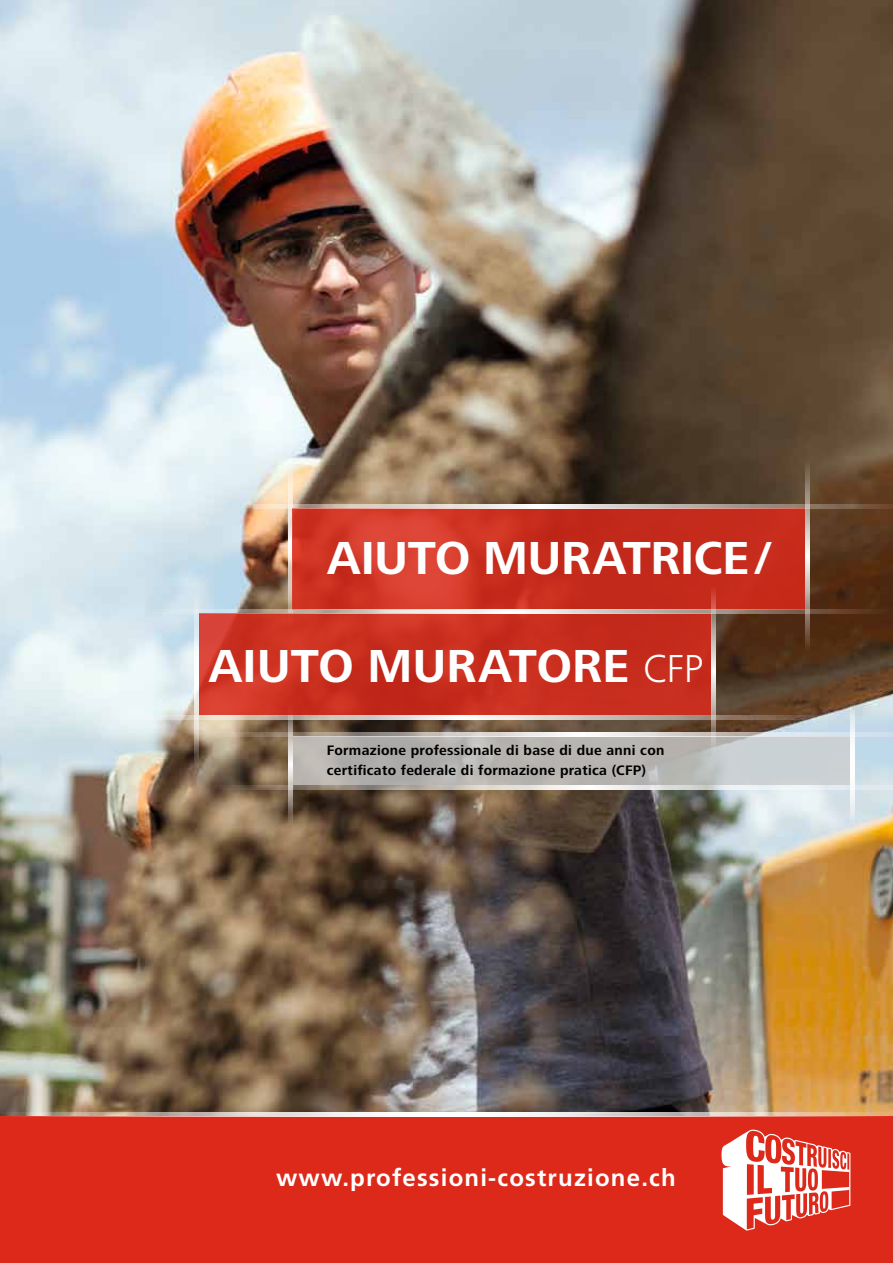
<style>
.page{position:relative;width:893px;height:1263px;background:#fff}
.page>*{position:absolute;margin:0;border:0;box-sizing:border-box;transform-origin:0 0}
.t1{font:700 48px "Frutiger Next LT";letter-spacing:-.005em;color:#fff}
.t2{font:700 24px "Frutiger LT Std";letter-spacing:.05em;color:#fff}
.t3{font:700 14.25px/20.2px "Frutiger Next LT";letter-spacing:.02em;color:#000}
.s1{font-weight:300;font-size:40.5px}
</style>
<div class="page">
<img style="left:0;top:0;width:893px;height:1112px">
<svg style="left:288px;top:451px;width:5px;height:159px"></svg>
<svg style="left:288px;top:719px;width:5px;height:106px"></svg>
<svg style="left:195px;top:590px;width:4px;height:179px"></svg>
<svg style="left:199px;top:614px;width:512px;height:101px;fill:#c92e1e"></svg>
<svg style="left:293px;top:508px;width:512px;height:102px;fill:#c72c1c"></svg>
<svg style="left:293px;top:736px;width:557px;height:49px;fill:#b8b5b2"></svg>
<svg style="left:253px;top:504px;width:640px;height:4px"></svg>
<svg style="left:131px;top:610px;width:757px;height:4px"></svg>
<svg style="left:83px;top:715px;width:757px;height:4px"></svg>
<svg style="left:805px;top:460px;width:4px;height:191px"></svg>
<svg style="left:711px;top:586px;width:4px;height:170px"></svg>
<svg style="left:202px;top:732px;width:691px;height:4px"></svg>
<svg style="left:210px;top:785px;width:683px;height:4px"></svg>
<svg style="left:850px;top:702px;width:5px;height:123px"></svg>
<div style="left:0;top:1116px;width:893px;height:147px;background:#dc291a"></div>
<svg style="left:721px;top:1130px;width:129px;height:100px"></svg>
<svg style="left:1px;top:1112px;width:892px;height:4px"></svg>
<h1 class="t1" style="left:327px;top:532px;width:445px">AIUTO MURATRICE/</h1>
<h1 class="t1" style="left:209px;top:640px;width:496px">AIUTO MURATORE <span class="s1">CFP</span></h1>
<p class="t3" style="left:327px;top:740px;width:339px">Formazione professionale di base di due anni con certificato federale di formazione pratica (CFP)</p>
<h2 class="t2" style="left:276px;top:1163px;width:401px">www.professioni-costruzione.ch</h2>
</div>
